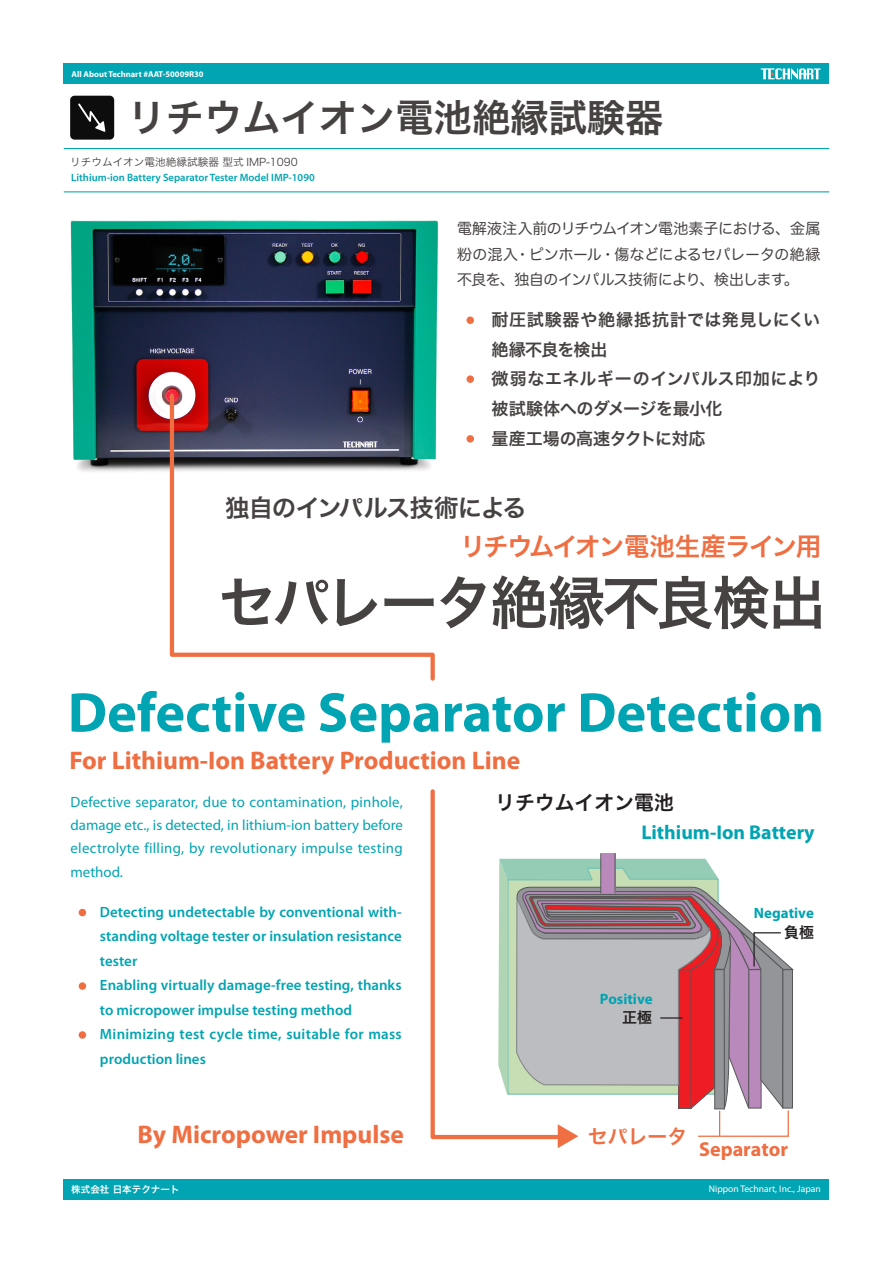
<style>
.page{position:relative;width:893px;height:1263px;background:#fff}
.page>*{position:absolute;margin:0;border:0;box-sizing:border-box;transform-origin:0 0}
.t1{font:57.45px "Hira Kaku Pro W6";letter-spacing:-.045em;color:#474242}
.t2{font:38.25px "Hira Kaku Pro W6";color:#474242}
.t3{font:700 25.5px "Myriad Pro";color:#ef6e42}
.t4{font:25.5px "Hira Kaku Pro W6";letter-spacing:-.06em;color:#ef6e42}
.t5{font:24.45px "Hira Kaku Pro W6";letter-spacing:-.05em;color:#474242}
.t6{font:700 20.25px "Myriad Pro";color:#ef6e42}
.t7{font:700 19.95px "Myriad Pro";color:#00a4b2}
.t8{font:19.95px "Hira Kaku Pro W6";color:#231f20}
.t9{font:19.95px "Hira Kaku Pro W6";color:#ef6e42}
.t10{font:16.95px/29.7px "Hira Kaku Pro W6";color:#474242}
.t11{font:700 15px "Myriad Pro";color:#00a4b2}
.t12{font:15px "Hira Kaku Pro W6";color:#231f20}
.t13{font:600 14.85px/24.5px "Myriad Pro";letter-spacing:.005em;color:#00a4b2}
.t14{font:14.85px/23.4px "Myriad Pro";letter-spacing:.02em;color:#00a4b2;text-align:justify}
.t15{font:14.85px/25.5px "Hira Maru Pro N W4";letter-spacing:-.02em;color:#474242;text-align:right}
.t16{font:600 10.65px "Myriad Pro";color:#00a4b2}
.t17{font:10.65px "Hira Kaku Pro W3";color:#474242}
.t18{font:9.6px "Myriad Pro";color:#fff}
.t19{font:9.6px "Hira Kaku Pro W6";color:#fff}
.t20{font:700 8.55px "Myriad Pro";color:#fff}
</style>
<div class="page">
<div style="left:64px;top:64px;width:765px;height:20px;background:#00a4b2"></div>
<hr style="left:64px;top:191px;width:765px;height:1px;background:#00a4b2">
<hr style="left:64px;top:148px;width:765px;height:1px;background:#00a4b2">
<div style="left:64px;top:1179px;width:765px;height:20px;background:#00a4b2"></div>
<svg style="left:761px;top:68px;width:60px;height:11px"></svg>
<div style="left:601px;top:853px;width:14px;height:40px;background:#b989bb"></div>
<hr style="left:600px;top:853px;width:1px;height:40px;background:#57585a">
<hr style="left:615px;top:853px;width:1px;height:40px;background:#57585a">
<svg style="left:557px;top:857px;width:236px;height:291px"></svg>
<svg style="left:430px;top:789px;width:139px;height:352px"></svg>
<svg style="left:72px;top:691px;width:749px;height:52px"></svg>
<div style="left:70px;top:96px;width:44px;height:44px;background:#0d0d0d;border-radius:4px"></div>
<svg style="left:78px;top:103px;width:27px;height:29px"></svg>
<img style="left:70px;top:220px;width:368px;height:252px">
<svg style="left:168px;top:391px;width:269px;height:290px"></svg>
<div style="left:466px;top:316px;width:8px;height:8px;background:#ef6e42;border-radius:50%"></div>
<div style="left:466px;top:375px;width:8px;height:8px;background:#ef6e42;border-radius:50%"></div>
<div style="left:466px;top:435px;width:8px;height:8px;background:#ef6e42;border-radius:50%"></div>
<div style="left:79px;top:909px;width:7px;height:7px;background:#ef6e42;border-radius:50%"></div>
<div style="left:79px;top:982px;width:7px;height:8px;background:#ef6e42;border-radius:50%"></div>
<div style="left:79px;top:1031px;width:7px;height:8px;background:#ef6e42;border-radius:50%"></div>
<p class="t20" style="left:72px;top:69px;width:134px">All About Technart #AAT-50009R30</p>
<h2 class="t2" style="left:128px;top:83px;width:537px">リチウムイオン電池絶縁試験器</h2>
<p class="t17" style="left:70px;top:152px;width:229px">リチウムイオン電池絶縁試験器型式 IMP-1090</p>
<p class="t16" style="left:71px;top:171px;width:245px">Lithium-ion Battery Separator Tester Model IMP-1090</p>
<p class="t15" style="left:457px;top:215px;width:365px">電解液注入前のリチウムイオン電池素子における、金属・ピンホール・傷などによるセパレータの絶縁</p>
<p class="t15" style="left:457px;top:240px;width:343px;text-align:left">粉の混入<br>不良を、独自のインパルス技術により、検出します。</p>
<p class="t10" style="left:492px;top:304px;width:330px">耐圧試験器や絶縁抵抗計では発見しにくい絶縁不良を検出<br>微弱なエネルギーのインパルス印加により被試験体へのダメージを最小化<br>量産工場の高速タクトに対応</p>
<h3 class="t5" style="left:225px;top:486px;width:303px">独自のインパルス技術による</h3>
<h3 class="t4" style="left:460px;top:523px;width:362px">リチウムイオン電池生産ライン用</h3>
<h1 class="t1" style="left:218px;top:551px;width:609px">セパレータ絶縁不良検出</h1>
<h3 class="t3" style="left:69px;top:743px;width:452px">For Lithium-Ion Battery Production Line</h3>
<p class="t14" style="left:71px;top:790px;width:334px">Defective separator, due to contamination, pinhole, damage etc is., detected in, lithium-ion battery before electrolyte filling, by revolutionary impulse testing method.</p>
<h3 class="t8" style="left:495px;top:784px;width:180px">リチウムイオン電池</h3>
<h3 class="t7" style="left:641px;top:819px;width:175px">Lithium-Ion Battery</h3>
<p class="t13" style="left:100px;top:899px;width:303px">Detecting undetectable by conventional with-</p>
<p class="t13" style="left:100px;top:948px;width:303px">tester<br>Enabling virtually damage-free testing, thanks to micropower impulse testing method<br>Minimizing test cycle time, suitable for mass production lines</p>
<p class="t13" style="left:100px;top:924px;width:303px">standing voltage tester or insulation resistance</p>
<p class="t11" style="left:600px;top:989px;width:55px">Positive</p>
<p class="t12" style="left:622px;top:1003px;width:31px">正極</p>
<p class="t11" style="left:754px;top:903px;width:62px">Negative</p>
<p class="t12" style="left:784px;top:919px;width:31px">負極</p>
<h3 class="t3" style="left:138px;top:1118px;width:268px">By Micropower Impulse</h3>
<h3 class="t9" style="left:588px;top:1119px;width:101px">セパレータ</h3>
<h3 class="t6" style="left:699px;top:1136px;width:90px">Separator</h3>
<p class="t19" style="left:71px;top:1181px;width:110px">株式会社日本テクナート</p>
<p class="t18" style="left:709px;top:1182px;width:113px">Nippon Technart, Inc., Japan</p>
</div>
